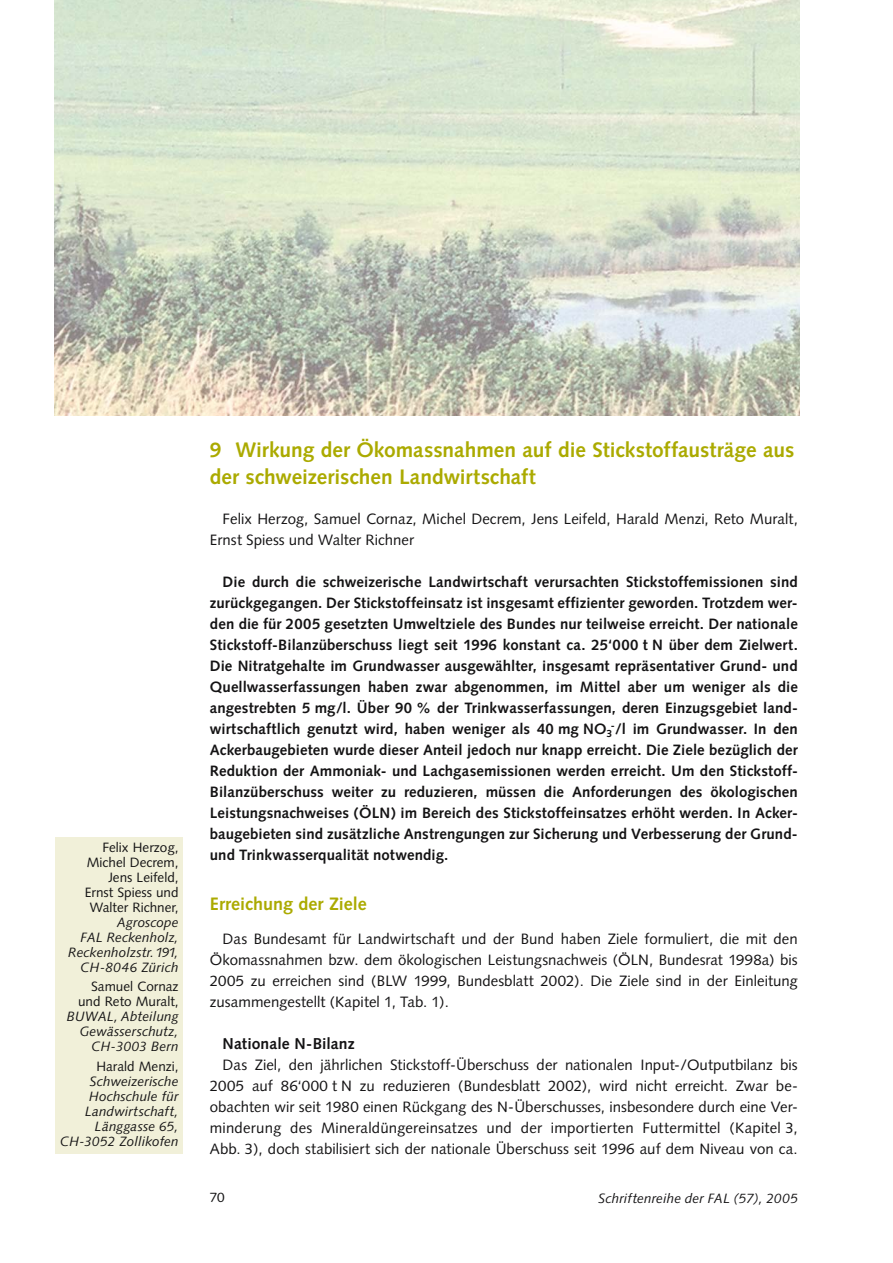
<style>
.page{position:relative;width:893px;height:1263px;background:#fff}
.page>*{position:absolute;margin:0;border:0;box-sizing:border-box;transform-origin:0 0}
.t1{font:700 21px/27px "Syntax";color:#abaa00}
.t2{font:700 18px "Syntax";color:#abaa00}
.t3{font:700 15.75px "Syntax";letter-spacing:.005em;color:#141314}
.t4{font:700 15px/21px "Syntax";letter-spacing:.005em;color:#141314;text-align:justify}
.t5{font:15px/21px "Syntax";color:#141314;text-align:justify}
.t6{font:italic 13.5px/15px "Syntax";letter-spacing:.005em;color:#141314;text-align:right}
.t7{font:13.5px/15px "Syntax";color:#141314;text-align:right}
</style>
<div class="page">
<div style="left:55px;top:837px;width:128px;height:317px;background:#f1f0d9"></div>
<img style="left:54px;top:0;width:745px;height:416px">
<p class="t7" style="left:85px;top:841px;width:95px">Felix Herzog,<br>Michel Decrem,<br>Jens Leifeld,<br>Ernst Spiess und<br>Walter Richner,</p>
<p class="t6" style="left:68px;top:916px;width:112px">Agroscope<br>FAL Reckenholz,<br>Reckenholzstr. 191,<br>CH-8046 Zürich</p>
<p class="t7" style="left:78px;top:980px;width:102px">Samuel Cornaz und Reto Muralt,</p>
<p class="t6" style="left:67px;top:1010px;width:113px">BUWAL, Abteilung<br>Gewässerschutz,<br>CH-3003 Bern</p>
<p class="t7" style="left:96px;top:1060px;width:84px">Harald Menzi,</p>
<p class="t6" style="left:60px;top:1075px;width:120px">Schweizerische<br>Hochschule für<br>Landwirtschaft,<br>Länggasse 65,<br>CH-3052 Zollikofen</p>
<h1 class="t1" style="left:210px;top:438px;width:586px">9 Wirkung der Ökomassnahmen auf die Stickstoffausträge aus der schweizerischen Landwirtschaft</h1>
<p class="t5" style="left:210px;top:510px;width:589px;text-indent:13px">Felix Herzog, Samuel Cornaz, Michel Decrem, Jens Leifeld, Harald Menzi, Reto Muralt,<br>Ernst Spiess und Walter Richner</p>
<p class="t4" style="left:210px;top:573px;width:590px;text-indent:13px">Die durch die schweizerische Landwirtschaft verursachten Stickstoffemissionen sind zurückgegangen. Der Stickstoffeinsatz ist insgesamt effizienter geworden. Trotzdem wer&shy;den die für 2005 gesetzten Umweltziele des Bundes nur teilweise erreicht. Der nationale Stickstoff-Bilanzüberschuss liegt seit 1996 konstant ca. 25‘000 t N über dem Zielwert.<br>Die Nitratgehalte im Grundwasser ausgewählter, insgesamt repräsentativer Grund- und Quellwasserfassungen haben zwar abgenommen, im Mittel aber um weniger als die angestrebten 5 mg/l. Über 90 % der Trinkwasserfassungen, deren Einzugsgebiet land&shy;wirtschaftlich genutzt wird, haben weniger als 40 mg NO<sub>3</sub><sup>-</sup>/l im Grundwasser. In den Ackerbaugebieten wurde dieser Anteil jedoch nur knapp erreicht. Die Ziele bezüglich der Reduktion der Ammoniak- und Lachgasemissionen werden erreicht. Um den Stickstoff-Bilanzüberschuss weiter zu reduzieren, müssen die Anforderungen des ökologischen Leistungsnachweises (ÖLN) im Bereich des Stickstoffeinsatzes erhöht werden. In Acker&shy;baugebieten sind zusätzliche Anstrengungen zur Sicherung und Verbesserung der Grund&shy;und Trinkwasserqualität notwendig.</p>
<p class="t2" style="left:210px;top:896px;width:158px">Erreichung der Ziele</p>
<p class="t5" style="left:210px;top:930px;width:589px;text-indent:13px">Das Bundesamt für Landwirtschaft und der Bund haben Ziele formuliert, die mit den Ökomassnahmen bzw. dem ökologischen Leistungsnachweis (ÖLN, Bundesrat 1998a) bis 2005 zu erreichen sind (BLW 1999, Bundesblatt 2002). Die Ziele sind in der Einleitung zusammengestellt (Kapitel 1, Tab. 1).</p>
<p class="t3" style="left:223px;top:1037px;width:134px">Nationale N-Bilanz</p>
<p class="t5" style="left:210px;top:1056px;width:590px;text-indent:13px">Das Ziel, den jährlichen Stickstoff-Überschuss der nationalen Input-/Outputbilanz bis 2005 auf 86‘000 t N zu reduzieren (Bundesblatt 2002), wird nicht erreicht. Zwar be&shy;obachten wir seit 1980 einen Rückgang des N-Überschusses, insbesondere durch eine Ver&shy;minderung des Mineraldüngereinsatzes und der importierten Futtermittel (Kapitel 3, Abb. 3), doch stabilisiert sich der nationale Überschuss seit 1996 auf dem Niveau von ca.</p>
<p class="t7" style="left:210px;top:1191px;width:16px">70</p>
<p class="t6" style="left:598px;top:1191px;width:201px">Schriftenreihe der FAL (57), 2005</p>
</div>
